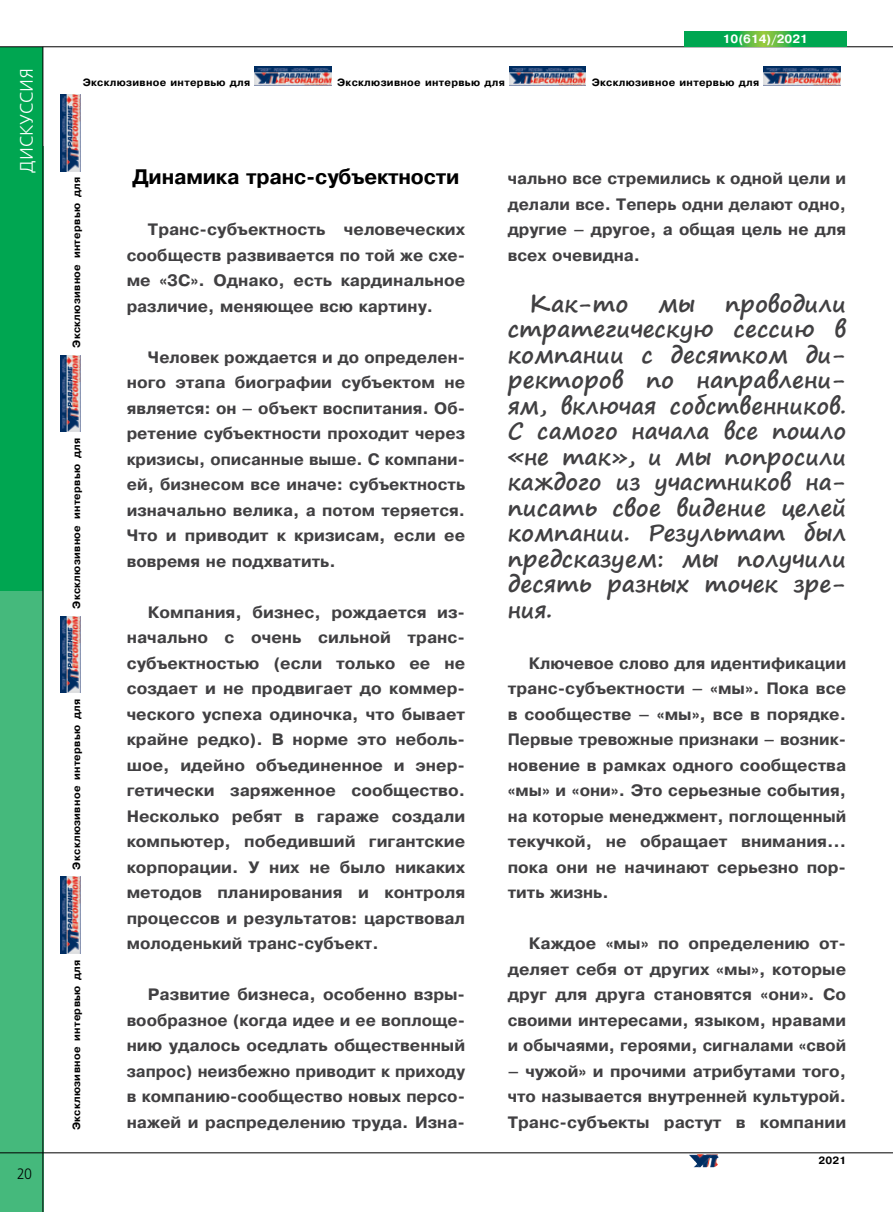
<style>
.page{position:relative;width:893px;height:1212px;background:#fff}
.page>*{position:absolute;margin:0;border:0;box-sizing:border-box;transform-origin:0 0}
.t1{font:700 22.5px/25.5px "Segoe Print";color:#414042;text-align:justify}
.t2{font:700 21px "Pragmatica";letter-spacing:-.01em;color:#000}
.t3{font:18px "Free Set C";color:#fff}
.t4{font:700 16.5px/25.5px "Pragmatica";color:#414042;text-align:justify}
.t5{font:15px "Free Set C";color:#000;scale:.9 1}
.t6{font:700 12px "Pragmatica";color:#fff}
.t7{font:700 10.5px "Pragmatica";letter-spacing:.03em;color:#000}
</style>
<div class="page">
<div style="left:0;top:147px;width:43px;height:1065px;background:#45b97c"></div>
<div style="left:0;top:47px;width:43px;height:543px;background:#00a651"></div>
<hr style="left:43px;top:47px;width:1px;height:1165px;background:#000">
<hr style="left:0;top:46px;width:893px;height:1px;background:#000">
<hr style="left:0;top:1152px;width:893px;height:1px;background:#000">
<img style="left:255px;top:66px;width:76px;height:20px">
<img style="left:509px;top:66px;width:77px;height:20px">
<img style="left:764px;top:66px;width:76px;height:20px">
<img style="left:60px;top:877px;width:20px;height:77px">
<img style="left:60px;top:616px;width:20px;height:77px">
<img style="left:60px;top:355px;width:20px;height:77px">
<img style="left:60px;top:94px;width:20px;height:77px">
<svg style="left:685px;top:31px;width:161px;height:16px;background:#20ae4c"></svg>
<img style="left:689px;top:1154px;width:30px;height:13px">
<p class="t3" style="left:17px;top:173px;width:106px;rotate:-90deg">дискуссия</p>
<p class="t5" style="left:17px;top:1165px;width:18px">20</p>
<p class="t6" style="left:723px;top:31px;width:87px">10(614)/2021</p>
<p class="t7" style="left:83px;top:75px;width:169px">Эксклюзивное интервью для</p>
<p class="t7" style="left:337px;top:75px;width:169px">Эксклюзивное интервью для</p>
<p class="t7" style="left:592px;top:75px;width:169px">Эксклюзивное интервью для</p>
<p class="t7" style="left:70px;top:348px;width:172px;rotate:-90deg">Эксклюзивное интервью для</p>
<p class="t7" style="left:70px;top:609px;width:172px;rotate:-90deg">Эксклюзивное интервью для</p>
<p class="t7" style="left:70px;top:869px;width:172px;rotate:-90deg">Эксклюзивное интервью для</p>
<p class="t7" style="left:70px;top:1130px;width:172px;rotate:-90deg">Эксклюзивное интервью для</p>
<p class="t2" style="left:132px;top:163px;width:328px">Динамика транс-субъектности</p>
<p class="t4" style="left:127px;top:217px;width:340px;text-indent:21px">Транс-субъектность человеческих сообществ развивается по той же схе&shy;ме «3С». Однако, есть кардинальное различие, меняющее всю картину.</p>
<p class="t4" style="left:127px;top:344px;width:340px;text-indent:21px">Человек рождается и до определен&shy;ного этапа биографии субъектом не является: он – объект воспитания. Об&shy;ретение субъектности проходит через кризисы, описанные выше. С компани&shy;ей, бизнесом все иначе: субъектность изначально велика, а потом теряется.<br>Что и приводит к кризисам, если ее вовремя не подхватить.</p>
<p class="t4" style="left:127px;top:599px;width:340px;text-indent:21px">Компания, бизнес, рождается из&shy;начально с очень сильной транс&shy;субъектностью (если только ее не создает и не продвигает до коммер&shy;ческого успеха одиночка, что бывает крайне редко). В норме это неболь&shy;шое, идейно объединенное и энер&shy;гетически заряженное сообщество.<br>Несколько ребят в гараже создали компьютер, победивший гигантские корпорации. У них не было никаких методов планирования и контроля процессов и результатов: царствовал молоденький транс-субъект.</p>
<p class="t4" style="left:127px;top:982px;width:340px;text-indent:21px">Развитие бизнеса, особенно взры&shy;вообразное (когда идее и ее воплоще&shy;нию удалось оседлать общественный запрос) неизбежно приводит к приходу в компанию-сообщество новых персо&shy;нажей и распределению труда. Изна-</p>
<p class="t4" style="left:508px;top:166px;width:340px">чально все стремились к одной цели и делали все. Теперь одни делают одно, другие – другое, а общая цель не для всех очевидна.</p>
<h1 class="t1" style="left:529px;top:290px;width:101px">Как-то</h1>
<h1 class="t1" style="left:658px;top:290px;width:39px">мы</h1>
<p class="t1" style="left:508px;top:290px;width:340px;text-indent:217px">проводили стратегическую сессию в компании с десятком ди&shy;ректоров по направлени&shy;ям, включая собственников.<br>С самого начала все пошло «не так», и мы попросили каждого из участников на&shy;писать свое видение целей компании. Результат был предсказуем: мы получили десять разных точек зре&shy;ния.</p>
<p class="t4" style="left:508px;top:650px;width:340px;text-indent:21px">Ключевое слово для идентификации транс-субъектности – «мы». Пока все в сообществе – «мы», все в порядке.<br>Первые тревожные признаки – возник&shy;новение в рамках одного сообщества «мы» и «они». Это серьезные события, на которые менеджмент, поглощенный текучкой, не обращает внимания… пока они не начинают серьезно пор&shy;тить жизнь.</p>
<p class="t4" style="left:508px;top:931px;width:340px;text-indent:21px">Каждое «мы» по определению от&shy;деляет себя от других «мы», которые друг для друга становятся «они». Со своими интересами, языком, нравами и обычаями, героями, сигналами «свой</p>
<p class="t4" style="left:508px;top:1058px;width:340px">– чужой» и прочими атрибутами того, что называется внутренней культурой.<br>Транс-субъекты растут в компании</p>
<p class="t7" style="left:818px;top:1154px;width:29px">2021</p>
</div>
